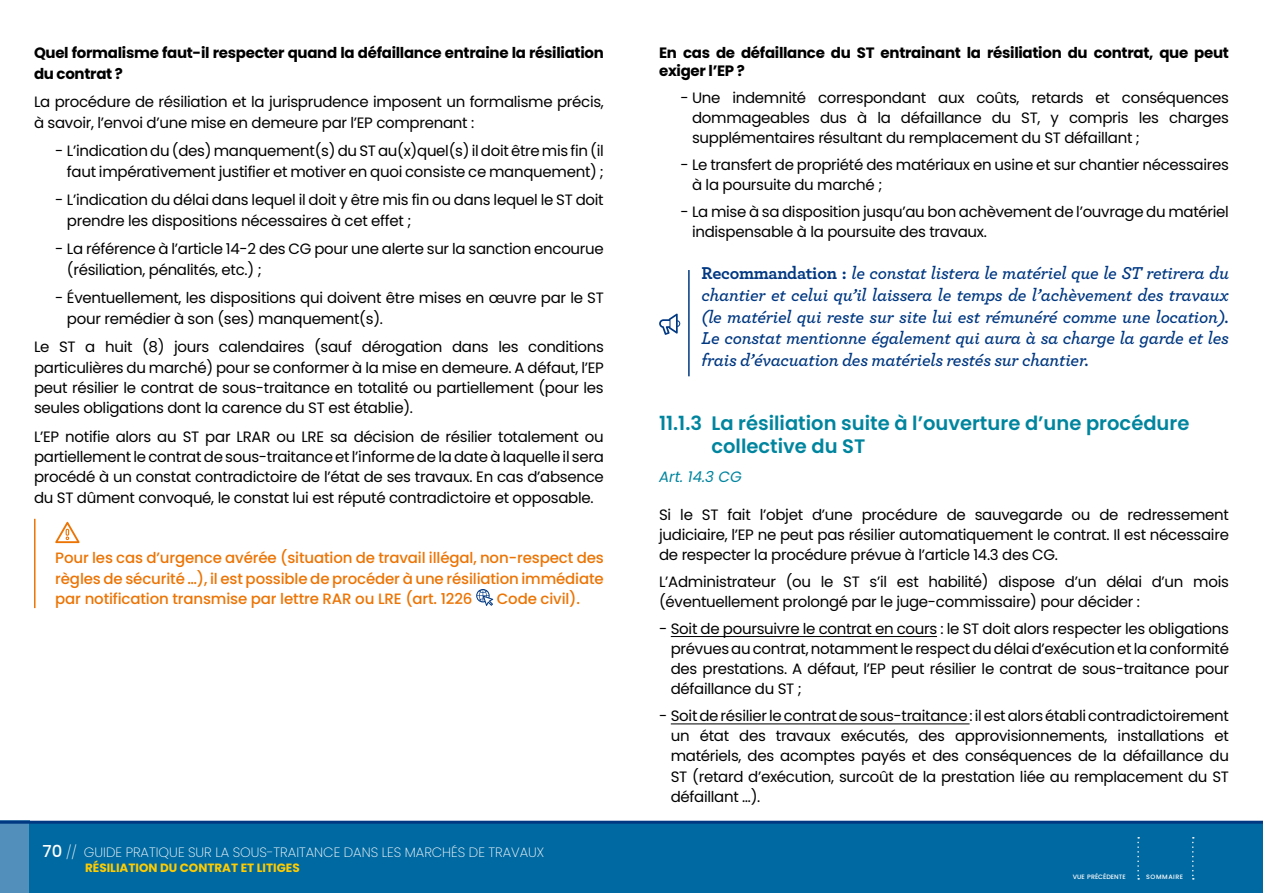
<style>
.page{position:relative;width:1263px;height:893px;background:#fff}
.page>*{position:absolute;margin:0;border:0;box-sizing:border-box;transform-origin:0 0}
.t1{font:600 19.5px/23.4px "Poppins";color:#00859f}
.t2{font:italic 600 18px/21.8px "Archer";letter-spacing:-.015em;color:#003882;text-align:justify}
.t3{font:15px/20.2px "Poppins";letter-spacing:-.02em;color:#000}
.t4{font:500 15px/20.2px "Poppins";letter-spacing:-.01em;color:#ec7404;text-align:justify}
.t5{font:700 15px/20.2px "Poppins";letter-spacing:-.02em;color:#000}
.t6{font:italic 15px "Poppins";color:#00859f}
.t7{font:200 13.5px "Poppins";color:#fff}
.t8{font:700 12px "Poppins";color:#fecc00}
.t9{font:500 6.3px "Poppins";color:#fff}
.t10{font:500 6.3px "Poppins";letter-spacing:.085em;color:#fff}
.s1{font-weight:500;font-size:16.5px}
.s2{font-weight:700;font-style:normal}
</style>
<div class="page">
<div style="left:0;top:821px;width:30px;height:72px;background:#528fba"></div>
<div style="left:30px;top:822px;width:1233px;height:71px;background:#0069a1"></div>
<svg style="left:1192px;top:837px;width:2px;height:43px"></svg>
<svg style="left:1137px;top:837px;width:2px;height:43px"></svg>
<hr style="left:0;top:821px;width:1263px;height:3px;background:#003882">
<svg style="left:55px;top:522px;width:25px;height:21px"></svg>
<svg style="left:476px;top:589px;width:17px;height:17px"></svg>
<hr style="left:671px;top:636px;width:266px;height:1px;background:#000">
<hr style="left:671px;top:723px;width:298px;height:1px;background:#000">
<hr style="left:34px;top:519px;width:2px;height:89px;background:#ec7404">
<svg style="left:659px;top:313px;width:21px;height:22px"></svg>
<hr style="left:688px;top:270px;width:2px;height:106px;background:#003882">
<p class="t5" style="left:34px;top:43px;width:571px">Quel formalisme faut-il respecter quand la défaillance entraine la résiliation du contrat ?</p>
<p class="t3" style="left:34px;top:92px;width:571px">La procédure de résiliation et la jurisprudence imposent un formalisme précis, à savoir, l’envoi d’une mise en demeure par l’EP comprenant :</p>
<p class="t3" style="left:55px;top:141px;width:550px;text-align:right">- L’indication du (des) manquement(s) du ST au(x)quel(s) il doit être mis fin (il faut impérativement justifier et motiver en quoi consiste ce manquement) ;</p>
<p class="t3" style="left:67px;top:190px;width:538px;text-indent:-12px">- L’indication du délai dans lequel il doit y être mis fin ou dans lequel le ST doit prendre les dispositions nécessaires à cet effet ;</p>
<p class="t3" style="left:67px;top:239px;width:538px;text-indent:-12px">- La référence à l’article 14-2 des CG pour une alerte sur la sanction encourue (résiliation, pénalités, etc.) ;</p>
<p class="t3" style="left:67px;top:288px;width:538px;text-indent:-12px">- Éventuellement, les dispositions qui doivent être mises en œuvre par le ST pour remédier à son (ses) manquement(s).</p>
<p class="t3" style="left:34px;top:337px;width:571px;text-align:justify">Le ST a huit (8) jours calendaires (sauf dérogation dans les conditions particulières du marché) pour se conformer à la mise en demeure. A défaut, l’EP peut résilier le contrat de sous-traitance en totalité ou partiellement (pour les seules obligations dont la carence du ST est établie).</p>
<p class="t3" style="left:34px;top:427px;width:571px;text-align:justify">L’EP notifie alors au ST par LRAR ou LRE sa décision de résilier totalement ou partiellement le contrat de sous-traitance et l’informe de la date à laquelle il sera procédé à un constat contradictoire de l’état de ses travaux. En cas d’absence du ST dûment convoqué, le constat lui est réputé contradictoire et opposable.</p>
<p class="t4" style="left:55px;top:548px;width:550px">Pour les cas d’urgence avérée (situation de travail illégal, non-respect des règles de sécurité …), il est possible de procéder à une résiliation immédiate par notification transmise par lettre RAR ou LRE (art. 1226</p>
<p class="t4" style="left:497px;top:588px;width:85px">Code civil).</p>
<p class="t7" style="left:43px;top:844px;width:503px"><span class="s1">70</span> // GUIDE PRATIQUE SUR LA SOUS-TRAITANCE DANS LES MARCHÉS DE TRAVAUX</p>
<p class="t8" style="left:85px;top:860px;width:216px">RÉSILIATION DU CONTRAT ET LITIGES</p>
<p class="t5" style="left:659px;top:44px;width:571px;line-height:18px">En cas de défaillance du ST entrainant la résiliation du contrat, que peut exiger l’EP ?</p>
<p class="t3" style="left:692px;top:88px;width:538px;text-align:justify;text-indent:-12px">- Une indemnité correspondant aux coûts, retards et conséquences dommageables dus à la défaillance du ST, y compris les charges supplémentaires résultant du remplacement du ST défaillant ;</p>
<p class="t3" style="left:692px;top:155px;width:538px;text-indent:-12px">- Le transfert de propriété des matériaux en usine et sur chantier nécessaires à la poursuite du marché ;</p>
<p class="t3" style="left:692px;top:202px;width:538px;text-indent:-12px">- La mise à sa disposition jusqu’au bon achèvement de l’ouvrage du matériel indispensable à la poursuite des travaux.</p>
<p class="t2" style="left:702px;top:261px;width:529px"><span class="s2">Recommandation :</span> le constat listera le matériel que le ST retirera du chantier et celui qu’il laissera le temps de l’achèvement des travaux (le matériel qui reste sur site lui est rémunéré comme une location).<br>Le constat mentionne également qui aura à sa charge la garde et les frais d’évacuation des matériels restés sur chantier.</p>
<h1 class="t1" style="left:711px;top:412px;width:479px;text-indent:-52px">11.1.3 La résiliation suite à l’ouverture d’une procédure collective du ST</h1>
<p class="t6" style="left:659px;top:468px;width:84px">Art. 14.3 CG</p>
<p class="t3" style="left:659px;top:504px;width:571px;text-align:justify">Si le ST fait l’objet d’une procédure de sauvegarde ou de redressement judiciaire, l’EP ne peut pas résilier automatiquement le contrat. Il est nécessaire de respecter la procédure prévue à l’article 14.3 des CG.</p>
<p class="t3" style="left:659px;top:571px;width:571px">L’Administrateur (ou le ST s’il est habilité) dispose d’un délai d’un mois (éventuellement prolongé par le juge-commissaire) pour décider :</p>
<p class="t3" style="left:671px;top:618px;width:560px;text-align:justify;text-indent:-12px">- Soit de poursuivre le contrat en cours : le ST doit alors respecter les obligations prévues au contrat, notamment le respect du délai d’exécution et la conformité des prestations. A défaut, l’EP peut résilier le contrat de sous-traitance pour défaillance du ST ;</p>
<p class="t3" style="left:671px;top:706px;width:560px;text-align:justify;text-indent:-12px">- Soit de résilier le contrat de sous-traitance : il est alors établi contradictoirement un état des travaux exécutés, des approvisionnements, installations et matériels, des acomptes payés et des conséquences de la défaillance du ST (retard d’exécution, surcoût de la prestation liée au remplacement du ST défaillant …).</p>
<p class="t9" style="left:1073px;top:873px;width:54px">VUE PRÉCÉDENTE</p>
<p class="t10" style="left:1146px;top:873px;width:38px">SOMMAIRE</p>
</div>
